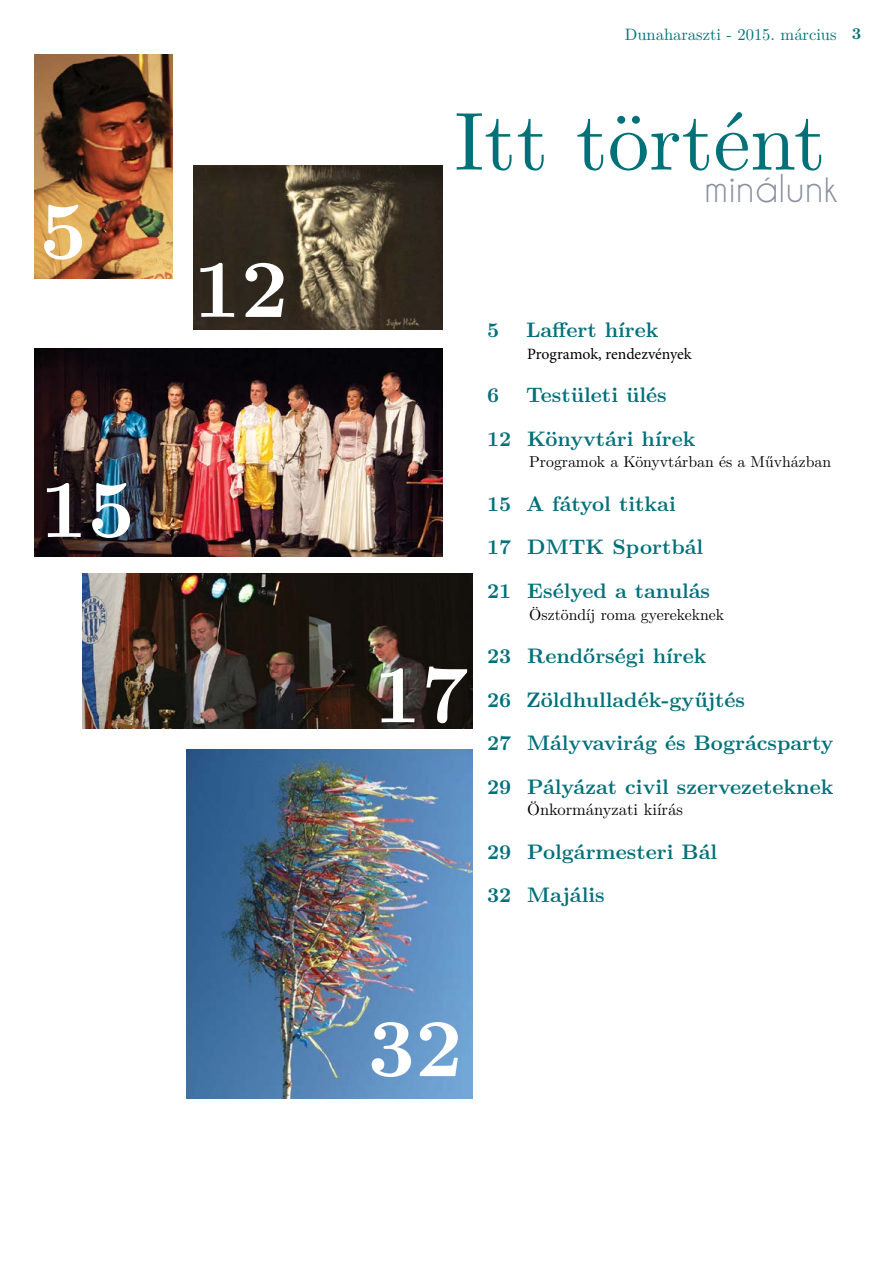
<style>
.page{position:relative;width:893px;height:1263px;background:#fff}
.page>*{position:absolute;margin:0;border:0;box-sizing:border-box;transform-origin:0 0}
.t1{font:82.5px "LM Roman 10";color:#007079}
.t2{font:700 82.5px "LM Roman 10";color:#fff}
.t3{font:36px "Caviar Dreams";color:#8b90a1}
.t4{font:700 21px/43.5px "LM Roman 10";color:#007079}
.t5{font:16.5px "LM Roman 10";color:#007079}
.t6{font:16.5px "LM Roman 10";color:#000}
.t7{font:15.75px "LM Roman 10";color:#000}
.t8{font:15.75px "Minion Pro";letter-spacing:-.005em;color:#000}
.s1{font-weight:700}
</style>
<div class="page">
<img style="left:34px;top:349px;width:408px;height:207px">
<img style="left:83px;top:573px;width:390px;height:155px">
<img style="left:34px;top:54px;width:139px;height:224px">
<img style="left:194px;top:166px;width:248px;height:164px">
<img style="left:186px;top:749px;width:287px;height:350px">
<h1 class="t2" style="left:39px;top:165px;width:49px">5</h1>
<h1 class="t2" style="left:40px;top:443px;width:96px">15</h1>
<h1 class="t2" style="left:193px;top:223px;width:96px">12</h1>
<p class="t5" style="left:625px;top:21px;width:238px">Dunaharaszti - 2015. március <span class="s1">3</span></p>
<h1 class="t1" style="left:454px;top:77px;width:373px">Itt történt</h1>
<h2 class="t3" style="left:704px;top:167px;width:135px">minálunk</h2>
<h1 class="t2" style="left:374px;top:629px;width:96px">17</h1>
<p class="t4" style="left:487px;top:306px;width:14px">5</p>
<p class="t4" style="left:526px;top:306px;width:134px">Laffert hírek</p>
<p class="t8" style="left:527px;top:343px;width:166px">Programok, rendezvények</p>
<p class="t4" style="left:487px;top:371px;width:14px">6</p>
<p class="t4" style="left:487px;top:371px;width:210px;text-align:center">Testületi ülés<br>12 Könyvtári hírek</p>
<p class="t7" style="left:529px;top:450px;width:303px">Programok a Könyvtárban és a Művházban</p>
<p class="t4" style="left:487px;top:480px;width:225px">15 A fátyol titkai<br>17 DMTK Sportbál<br>21 Esélyed a tanulás</p>
<p class="t7" style="left:529px;top:602px;width:196px">Ösztöndíj roma gyerekeknek</p>
<p class="t4" style="left:487px;top:632px;width:348px">23 Rendőrségi hírek<br>26 Zöldhulladék-gyűjtés<br>27 Mályvavirág és Bográcsparty<br>29 Pályázat civil szervezeteknek</p>
<p class="t6" style="left:527px;top:797px;width:157px">Önkormányzati kiírás</p>
<p class="t4" style="left:487px;top:828px;width:232px">29 Polgármesteri Bál<br>32 Majális</p>
<h1 class="t2" style="left:368px;top:982px;width:96px">32</h1>
</div>
